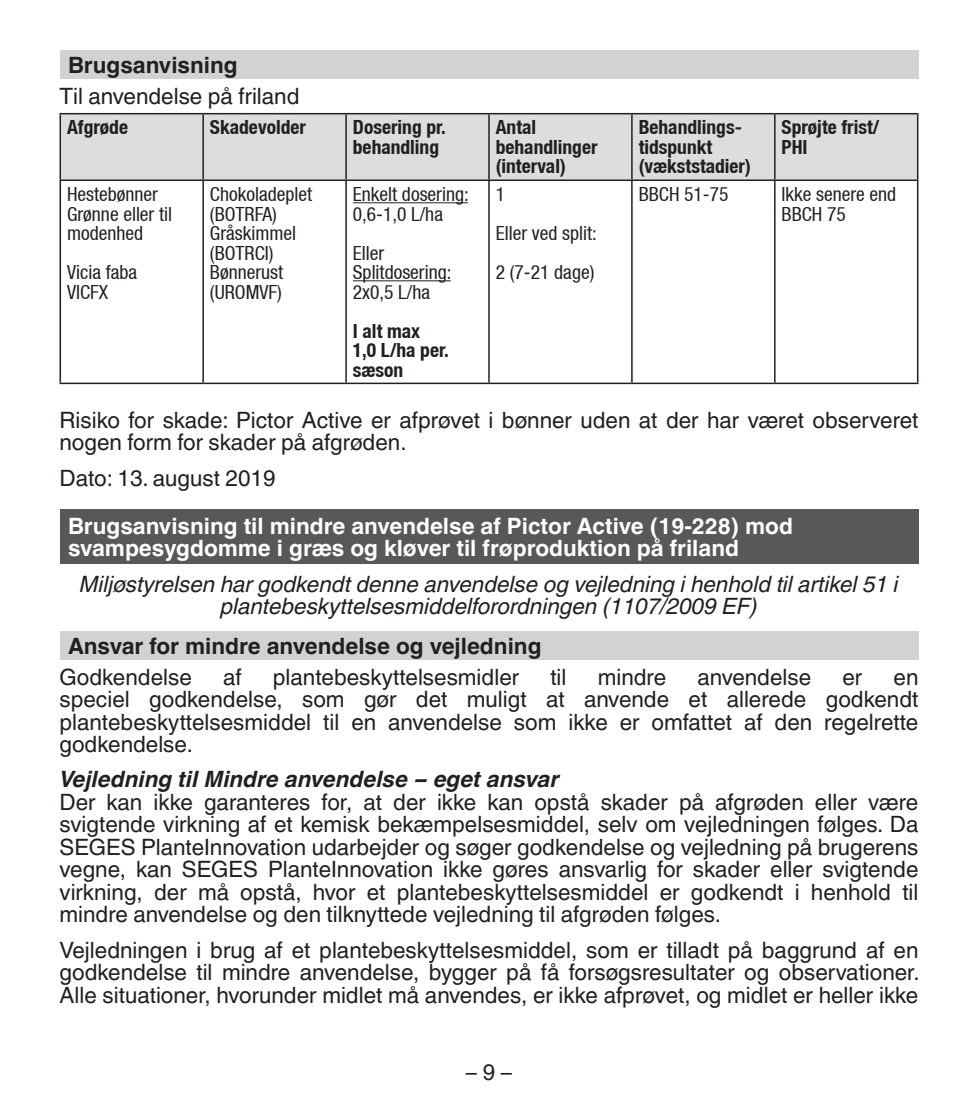
<style>
.page{position:relative;width:978px;height:1106px;background:#fff}
.page>*{position:absolute;margin:0;border:0;box-sizing:border-box;transform-origin:0 0}
.t1{font:22.5px/22.5px "Helvetica Linotype";color:#231f20;text-align:justify}
.t2{font:italic 22.5px/22.5px "Helvetica Linotype";color:#231f20;text-align:center}
.t3{font:700 22.5px/22.5px "Helvetica Linotype";color:#fff}
.t4{font:700 22.5px "Helvetica Linotype";color:#231f20}
.t5{font:italic 700 22.5px "Helvetica Linotype";color:#231f20}
.t6{font:condensed 19.5px/19.5px "Helvetica Neue LT";color:#231f20}
.t7{font:700 condensed 19.5px/19.5px "Helvetica Neue LT";color:#231f20}
</style>
<div class="page">
<div style="left:60px;top:51px;width:858px;height:28px;background:#d1d2d4"></div>
<div style="left:60px;top:509px;width:858px;height:55px;background:#57585a"></div>
<div style="left:60px;top:631px;width:858px;height:28px;background:#d1d2d4"></div>
<div style="left:61px;top:114px;width:856px;height:65px;background:#dcdddf"></div>
<hr style="left:60px;top:181px;width:1px;height:201px;background:#231f20">
<hr style="left:202px;top:181px;width:2px;height:201px;background:#231f20">
<hr style="left:345px;top:181px;width:2px;height:201px;background:#231f20">
<hr style="left:488px;top:181px;width:2px;height:201px;background:#231f20">
<hr style="left:631px;top:181px;width:2px;height:201px;background:#231f20">
<hr style="left:774px;top:181px;width:2px;height:201px;background:#231f20">
<hr style="left:917px;top:181px;width:1px;height:201px;background:#231f20">
<hr style="left:60px;top:382px;width:143px;height:2px;background:#231f20">
<hr style="left:203px;top:382px;width:143px;height:2px;background:#231f20">
<hr style="left:346px;top:382px;width:143px;height:2px;background:#231f20">
<hr style="left:489px;top:382px;width:143px;height:2px;background:#231f20">
<hr style="left:632px;top:382px;width:143px;height:2px;background:#231f20">
<hr style="left:775px;top:382px;width:143px;height:2px;background:#231f20">
<hr style="left:60px;top:113px;width:143px;height:1px;background:#231f20">
<hr style="left:60px;top:114px;width:1px;height:65px;background:#231f20">
<hr style="left:60px;top:179px;width:143px;height:2px;background:#231f20">
<hr style="left:203px;top:113px;width:143px;height:1px;background:#231f20">
<hr style="left:202px;top:114px;width:2px;height:65px;background:#231f20">
<hr style="left:203px;top:179px;width:143px;height:2px;background:#231f20">
<hr style="left:346px;top:113px;width:143px;height:1px;background:#231f20">
<hr style="left:345px;top:114px;width:2px;height:65px;background:#231f20">
<hr style="left:346px;top:179px;width:143px;height:2px;background:#231f20">
<hr style="left:489px;top:113px;width:143px;height:1px;background:#231f20">
<hr style="left:488px;top:114px;width:2px;height:65px;background:#231f20">
<hr style="left:489px;top:179px;width:143px;height:2px;background:#231f20">
<hr style="left:632px;top:113px;width:143px;height:1px;background:#231f20">
<hr style="left:631px;top:114px;width:2px;height:65px;background:#231f20">
<hr style="left:632px;top:179px;width:143px;height:2px;background:#231f20">
<hr style="left:775px;top:113px;width:143px;height:1px;background:#231f20">
<hr style="left:774px;top:114px;width:2px;height:65px;background:#231f20">
<hr style="left:917px;top:114px;width:1px;height:65px;background:#231f20">
<hr style="left:775px;top:179px;width:143px;height:2px;background:#231f20">
<hr style="left:353px;top:202px;width:115px;height:1px;background:#231f20">
<hr style="left:353px;top:280px;width:98px;height:1px;background:#231f20">
<p class="t4" style="left:68px;top:52px;width:171px">Brugsanvisning</p>
<p class="t1" style="left:60px;top:85px;width:241px">Til anvendelse på friland</p>
<p class="t7" style="left:67px;top:117px;width:62px">Afgrøde</p>
<p class="t7" style="left:210px;top:117px;width:97px">Skadevolder</p>
<p class="t7" style="left:353px;top:117px;width:95px">Dosering pr. behandling</p>
<p class="t7" style="left:496px;top:117px;width:103px">Antal behandlinger (interval)</p>
<p class="t7" style="left:639px;top:117px;width:114px">Behandlings&shy;tidspunkt (vækststadier)</p>
<p class="t7" style="left:782px;top:117px;width:99px">Sprøjte frist/<br>PHI</p>
<p class="t6" style="left:67px;top:184px;width:107px">Hestebønner<br>Grønne eller til modenhed</p>
<p class="t6" style="left:67px;top:262px;width:72px">Vicia faba<br>VICFX</p>
<p class="t6" style="left:496px;top:174px;width:103px;line-height:39px">1<br>Eller ved split:<br>2 (7-21 dage)</p>
<p class="t6" style="left:639px;top:184px;width:91px">BBCH 51-75</p>
<p class="t6" style="left:782px;top:184px;width:116px">Ikke senere end<br>BBCH 75</p>
<p class="t6" style="left:210px;top:184px;width:104px">Chokoladeplet (BOTRFA)<br>Gråskimmel (BOTRCI)<br>Bønnerust (UROMVF)</p>
<p class="t6" style="left:353px;top:184px;width:117px">Enkelt dosering:<br>0,6-1,0 L/ha</p>
<p class="t6" style="left:353px;top:243px;width:100px">Eller<br>Splitdosering:<br>2x0,5 L/ha</p>
<p class="t7" style="left:353px;top:320px;width:97px">I alt max<br>1,0 L/ha per. sæson</p>
<p class="t1" style="left:60px;top:409px;width:860px">Risiko for skade: Pictor Active er afprøvet i bønner uden at der har været observeret nogen form for skader på afgrøden.</p>
<p class="t1" style="left:60px;top:466px;width:218px">Dato: 13. august 2019</p>
<p class="t3" style="left:68px;top:514px;width:727px">Brugsanvisning til mindre anvendelse af Pictor Active (19-228) mod svampesygdomme i græs og kløver til frøproduktion på friland</p>
<p class="t2" style="left:79px;top:572px;width:821px">Miljøstyrelsen har godkendt denne anvendelse og vejledning i henhold til artikel 51 i plantebeskyttelsesmiddelforordningen (1107/2009 EF)</p>
<p class="t4" style="left:68px;top:632px;width:475px">Ansvar for mindre anvendelse og vejledning</p>
<p class="t1" style="left:60px;top:665px;width:134px">Godkendelse</p>
<p class="t1" style="left:223px;top:665px;width:20px">af</p>
<p class="t1" style="left:273px;top:665px;width:248px">plantebeskyttelsesmidler</p>
<p class="t1" style="left:550px;top:665px;width:18px">til</p>
<p class="t1" style="left:598px;top:665px;width:70px">mindre</p>
<p class="t1" style="left:697px;top:665px;width:115px">anvendelse</p>
<p class="t1" style="left:842px;top:665px;width:21px">er</p>
<p class="t1" style="left:60px;top:665px;width:860px;text-indent:834px">en speciel godkendelse, som gør det muligt at anvende et allerede godkendt plantebeskyttelsesmiddel til en anvendelse som ikke er omfattet af den regelrette godkendelse.</p>
<p class="t5" style="left:60px;top:766px;width:501px">Vejledning til Mindre anvendelse - eget ansvar</p>
<p class="t1" style="left:60px;top:790px;width:860px">Der kan ikke garanteres for, at der ikke kan opstå skader på afgrøden eller være svigtende virkning af et kemisk bekæmpelsesmiddel, selv om vejledningen følges. Da SEGES PlanteInnovation udarbejder og søger godkendelse og vejledning på brugerens vegne, kan SEGES PlanteInnovation ikke gøres ansvarlig for skader eller svigtende virkning, der må opstå, hvor et plantebeskyttelsesmiddel er godkendt i henhold til mindre anvendelse og den tilknyttede vejledning til afgrøden følges.</p>
<p class="t1" style="left:60px;top:938px;width:862px">Vejledningen i brug af et plantebeskyttelsesmiddel, som er tilladt på baggrund af en godkendelse til mindre anvendelse, bygger på få forsøgsresultater og observationer.<br>Alle situationer, hvorunder midlet må anvendes, er ikke afprøvet, og midlet er heller ikke</p>
<p class="t1" style="left:466px;top:1060px;width:47px">– 9 –</p>
</div>
